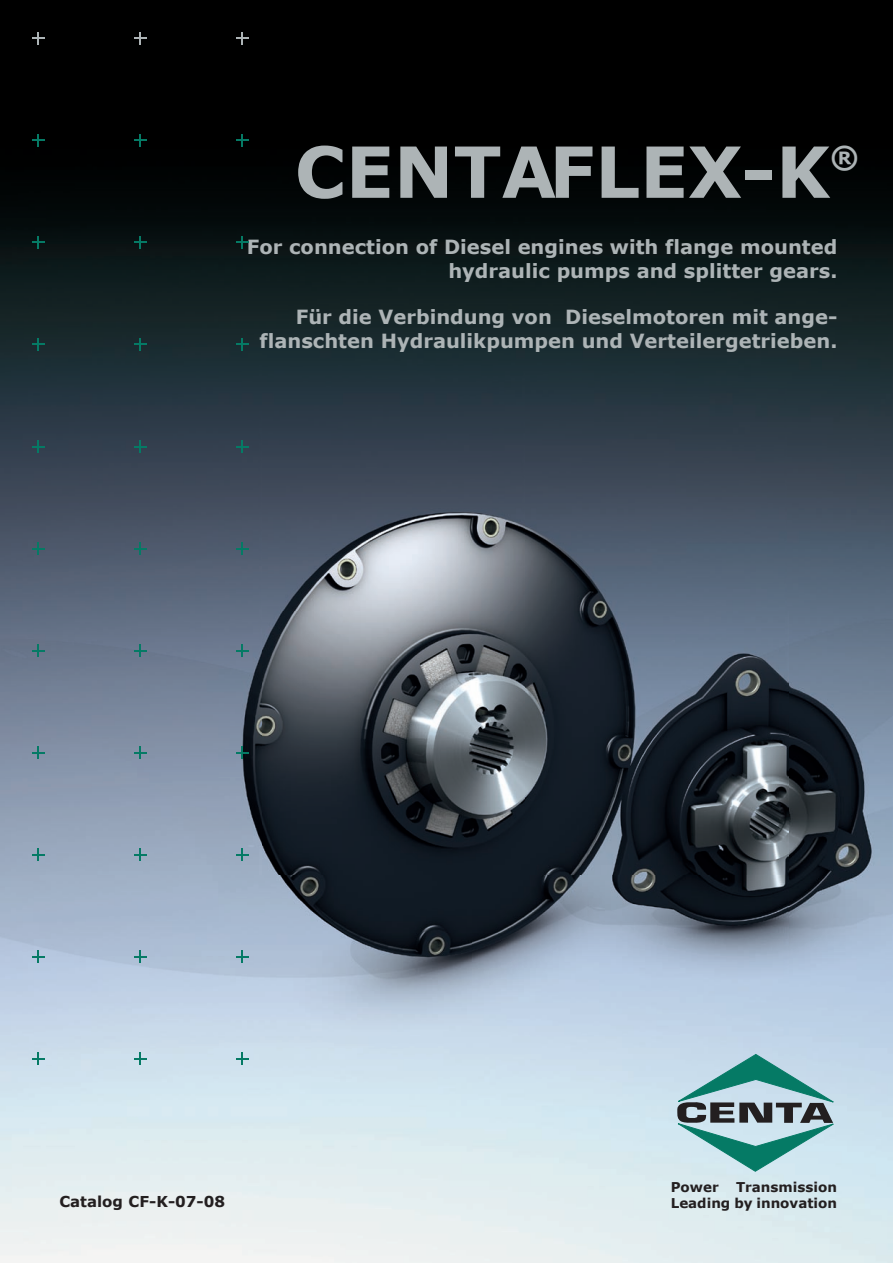
<style>
.page{position:relative;width:893px;height:1263px;background:#fff}
.page>*{position:absolute;margin:0;border:0;box-sizing:border-box;transform-origin:0 0}
.t1{font:700 70.5px "Verdana";color:#adb4b6}
.t2{font:700 30px "Verdana";color:#adb4b6}
.t3{font:700 19.5px/23.4px "Verdana";color:#adb4b6;text-align:right}
.t4{font:700 15px "Verdana";color:#231f20}
.t5{font:700 13.5px/16.2px "Verdana";color:#231f20;text-align:right}
</style>
<div class="page">
<img style="left:0;top:0;width:893px;height:1263px">
<img style="left:0;top:347px;width:893px;height:688px">
<svg style="left:677px;top:1054px;width:157px;height:117px;background:#8db5b9"></svg>
<svg style="left:32px;top:134px;width:13px;height:13px"></svg>
<svg style="left:32px;top:236px;width:13px;height:13px"></svg>
<svg style="left:32px;top:338px;width:13px;height:13px"></svg>
<svg style="left:32px;top:440px;width:13px;height:13px"></svg>
<svg style="left:32px;top:542px;width:13px;height:13px"></svg>
<svg style="left:32px;top:644px;width:13px;height:13px"></svg>
<svg style="left:32px;top:746px;width:13px;height:13px"></svg>
<svg style="left:32px;top:848px;width:13px;height:13px"></svg>
<svg style="left:32px;top:950px;width:13px;height:13px"></svg>
<svg style="left:32px;top:1052px;width:13px;height:13px"></svg>
<svg style="left:134px;top:1052px;width:13px;height:13px"></svg>
<svg style="left:236px;top:1052px;width:13px;height:13px"></svg>
<svg style="left:134px;top:950px;width:13px;height:13px"></svg>
<svg style="left:236px;top:950px;width:13px;height:13px"></svg>
<svg style="left:134px;top:848px;width:13px;height:13px"></svg>
<svg style="left:236px;top:848px;width:13px;height:13px"></svg>
<svg style="left:134px;top:746px;width:13px;height:13px"></svg>
<svg style="left:236px;top:746px;width:13px;height:13px"></svg>
<svg style="left:134px;top:644px;width:13px;height:13px"></svg>
<svg style="left:236px;top:644px;width:13px;height:13px"></svg>
<svg style="left:134px;top:542px;width:13px;height:13px"></svg>
<svg style="left:236px;top:542px;width:13px;height:13px"></svg>
<svg style="left:134px;top:440px;width:13px;height:13px"></svg>
<svg style="left:236px;top:440px;width:13px;height:13px"></svg>
<svg style="left:134px;top:338px;width:13px;height:13px"></svg>
<svg style="left:236px;top:338px;width:13px;height:13px"></svg>
<svg style="left:134px;top:236px;width:13px;height:13px"></svg>
<svg style="left:236px;top:236px;width:13px;height:13px"></svg>
<svg style="left:134px;top:134px;width:13px;height:13px"></svg>
<svg style="left:236px;top:134px;width:13px;height:13px"></svg>
<svg style="left:32px;top:32px;width:13px;height:13px"></svg>
<svg style="left:134px;top:32px;width:13px;height:13px"></svg>
<svg style="left:236px;top:32px;width:13px;height:13px"></svg>
<h1 class="t1" style="left:295px;top:127px;width:537px">CENTAFLEX-K</h1>
<h2 class="t2" style="left:830px;top:138px;width:30px">®</h2>
<p class="t3" style="left:247px;top:235px;width:592px">For connection of Diesel engines with flange mounted hydraulic pumps and splitter gears.</p>
<p class="t3" style="left:260px;top:305px;width:579px">Für die Verbindung von Dieselmotoren mit ange&shy;flanschten Hydraulikpumpen und Verteilergetrieben.</p>
<p class="t4" style="left:59px;top:1192px;width:167px">Catalog CF-K-07-08</p>
<p class="t5" style="left:671px;top:1178px;width:168px">Transmission<br>Leading by innovation</p>
<p class="t5" style="left:671px;top:1178px;width:50px">Power</p>
</div>
